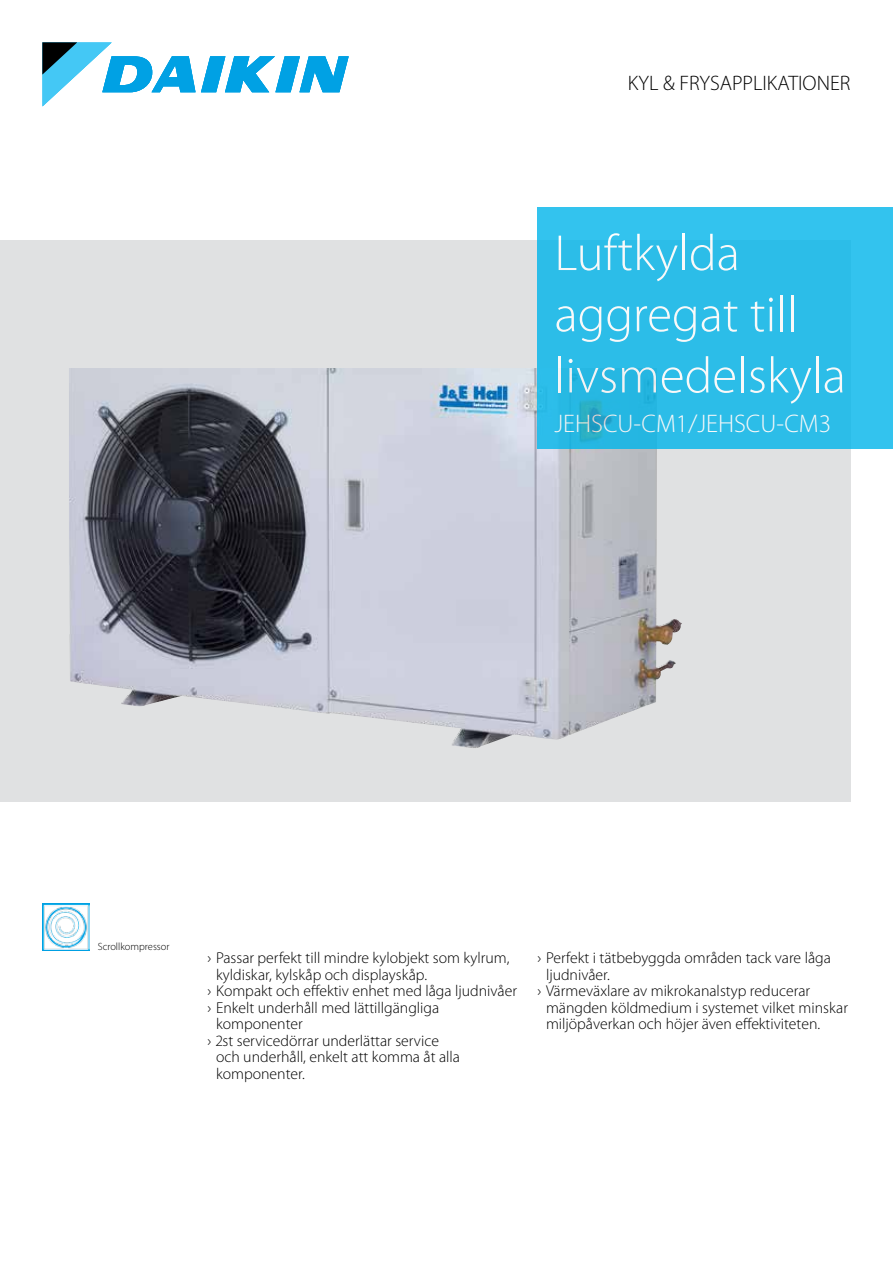
<style>
.page{position:relative;width:893px;height:1263px;background:#fff}
.page>*{position:absolute;margin:0;border:0;box-sizing:border-box;transform-origin:0 0}
.t1{font:300 51px/61.2px "Myriad Pro";color:#fff}
.t2{font:300 25.5px "Myriad Pro";color:#fff}
.t3{font:300 21px "Myriad Pro";color:#000}
.t4{font:300 15.75px "Myriad Pro";color:#000}
.t5{font:300 10.5px "Myriad Pro";color:#000}
</style>
<div class="page">
<img style="left:43px;top:903px;width:46px;height:47px">
<div style="left:0;top:241px;width:850px;height:561px;background:#e0e1e2"></div>
<img style="left:69px;top:368px;width:613px;height:380px">
<svg style="left:43px;top:43px;width:306px;height:63px"></svg>
<div style="left:537px;top:208px;width:356px;height:241px;background:#2cbde8"></div>
<h3 class="t3" style="left:628px;top:71px;width:224px">KYL &amp; FRYSAPPLIKATIONER</h3>
<h1 class="t1" style="left:554px;top:223px;width:293px">Luftkylda aggregat till livsmedelskyla</h1>
<h2 class="t2" style="left:554px;top:409px;width:278px">JEHSCU-CM1/JEHSCU-CM3</h2>
<p class="t5" style="left:98px;top:941px;width:73px">Scrollkompressor</p>
<p class="t4" style="left:207px;top:949px;width:303px">› Passar perfekt till mindre kylobjekt som kylrum,</p>
<p class="t4" style="left:216px;top:966px;width:213px">kyldiskar, kylskåp och displayskåp.</p>
<p class="t4" style="left:207px;top:982px;width:311px">› Kompakt och effektiv enhet med låga ljudnivåer</p>
<p class="t4" style="left:207px;top:999px;width:233px">› Enkelt underhåll med lättillgängliga</p>
<p class="t4" style="left:216px;top:1015px;width:88px">komponenter</p>
<p class="t4" style="left:207px;top:1032px;width:233px">› 2st servicedörrar underlättar service</p>
<p class="t4" style="left:216px;top:1048px;width:245px">och underhåll, enkelt att komma åt alla</p>
<p class="t4" style="left:216px;top:1065px;width:90px">komponenter.</p>
<p class="t4" style="left:537px;top:949px;width:295px">› Perfekt i tätbebyggda områden tack vare låga</p>
<p class="t4" style="left:546px;top:966px;width:65px">ljudnivåer.</p>
<p class="t4" style="left:537px;top:982px;width:274px">› Värmeväxlare av mikrokanalstyp reducerar</p>
<p class="t4" style="left:546px;top:999px;width:303px">mängden köldmedium i systemet vilket minskar</p>
<p class="t4" style="left:546px;top:1015px;width:276px">miljöpåverkan och höjer även effektiviteten.</p>
</div>
